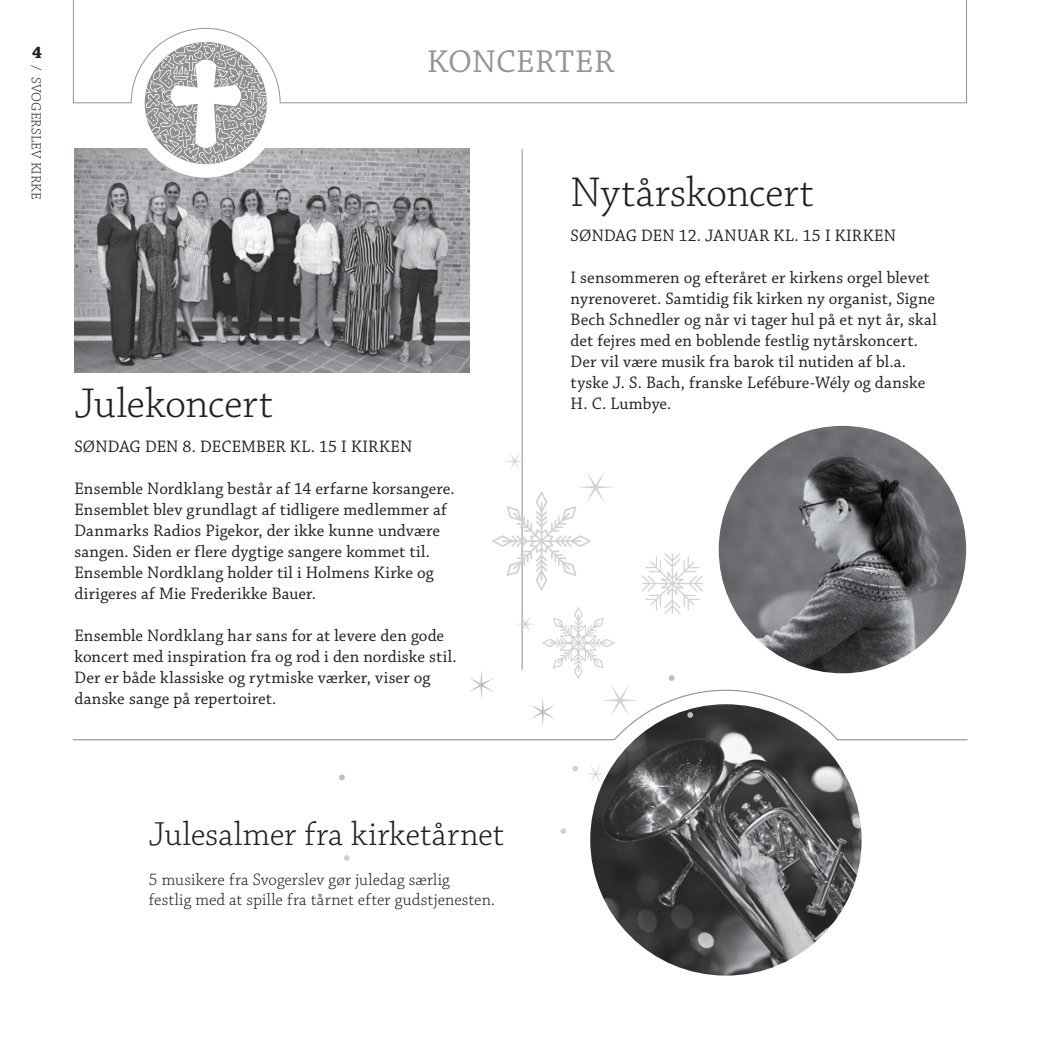
<style>
.page{position:relative;width:1042px;height:1042px;background:#fff}
.page>*{position:absolute;margin:0;border:0;box-sizing:border-box;transform-origin:0 0}
.Brødtekst{font:300 43.75px "Chaparral Pro";letter-spacing:-.01em;color:#231f20}
.Brødtekst-2{font:300 35px "Chaparral Pro";color:#231f20}
.t1{font:33.25px "Chaparral Pro";letter-spacing:.01em;color:#939598}
.Brødtekst-3{font:17.5px/21px "Chaparral Pro";letter-spacing:.005em;color:#231f20}
.Brødtekst-4{font:300 17.5px "Chaparral Pro";letter-spacing:.01em;color:#231f20}
.Brødtekst-5{font:700 17.5px "Chaparral Pro";color:#231f20}
.Brødtekst-6{font:300 14px "Chaparral Pro";color:#231f20}
</style>
<div class="page">
<img style="left:74px;top:149px;width:396px;height:223px">
<svg style="left:73px;top:689px;width:895px;height:52px"></svg>
<hr style="left:521px;top:149px;width:2px;height:521px;background:#939598">
<div style="left:132px;top:29px;width:148px;height:148px;background:#fff;border-radius:50%"></div>
<svg style="left:145px;top:103px;width:122px;height:61px"></svg>
<svg style="left:73px;top:0;width:894px;height:103px"></svg>
<img style="left:590px;top:704px;width:271px;height:271px;border-radius:136px">
<svg style="left:587px;top:766px;width:19px;height:17px"></svg>
<svg style="left:560px;top:828px;width:6px;height:6px"></svg>
<svg style="left:344px;top:855px;width:5px;height:6px"></svg>
<svg style="left:339px;top:774px;width:6px;height:6px"></svg>
<svg style="left:572px;top:766px;width:6px;height:5px"></svg>
<svg style="left:468px;top:452px;width:235px;height:275px"></svg>
<img style="left:719px;top:426px;width:247px;height:247px;border-radius:124px">
<p class="Brødtekst-5" style="left:32px;top:42px;width:11px">4</p>
<p class="Brødtekst-6" style="left:44px;top:65px;width:136px;rotate:90deg">/ SVOGERSLEV KIRKE</p>
<p class="t1" style="left:427px;top:43px;width:188px">KONCERTER</p>
<p class="Brødtekst" style="left:74px;top:379px;width:200px">Julekoncert</p>
<p class="Brødtekst-3" style="left:74px;top:436px;width:339px">SØNDAG DEN 8. DECEMBER KL. 15 I KIRKEN</p>
<p class="Brødtekst-3" style="left:74px;top:478px;width:382px">Ensemble Nordklang består af 14 erfarne korsangere.<br>Ensemblet blev grundlagt af tidligere medlemmer af Danmarks Radios Pigekor, der ikke kunne undvære sangen. Siden er flere dygtige sangere kommet til.<br>Ensemble Nordklang holder til i Holmens Kirke og</p>
<p class="Brødtekst-3" style="left:74px;top:583px;width:243px">dirigeres af Mie Frederikke Bauer.</p>
<p class="Brødtekst-3" style="left:74px;top:625px;width:383px">Ensemble Nordklang har sans for at levere den gode koncert med inspiration fra og rod i den nordiske stil.<br>Der er både klassiske og rytmiske værker, viser og</p>
<p class="Brødtekst-3" style="left:74px;top:688px;width:203px">danske sange på repertoiret.</p>
<p class="Brødtekst" style="left:570px;top:168px;width:245px">Nytårskoncert</p>
<p class="Brødtekst-3" style="left:570px;top:226px;width:327px">SØNDAG DEN 12. JANUAR KL. 15 I KIRKEN</p>
<p class="Brødtekst-3" style="left:570px;top:268px;width:368px">I sensommeren og efteråret er kirkens orgel blevet nyrenoveret. Samtidig fik kirken ny organist, Signe<br>Bech Schnedler og når vi tager hul på et nyt år, skal</p>
<p class="Brødtekst-3" style="left:570px;top:331px;width:349px">det fejres med en boblende festlig nytårskoncert.</p>
<p class="Brødtekst-3" style="left:570px;top:352px;width:337px">Der vil være musik fra barok til nutiden af bl.a.</p>
<p class="Brødtekst-3" style="left:570px;top:373px;width:356px">tyske J. S. Bach, franske Lefébure-Wély og danske</p>
<p class="Brødtekst-3" style="left:570px;top:394px;width:102px">H. C. Lumbye.</p>
<p class="Brødtekst-2" style="left:149px;top:814px;width:357px">Julesalmer fra kirketårnet</p>
<p class="Brødtekst-4" style="left:149px;top:870px;width:302px">5 musikere fra Svogerslev gør juledag særlig</p>
<p class="Brødtekst-4" style="left:149px;top:890px;width:348px">festlig med at spille fra tårnet efter gudstjenesten.</p>
</div>
